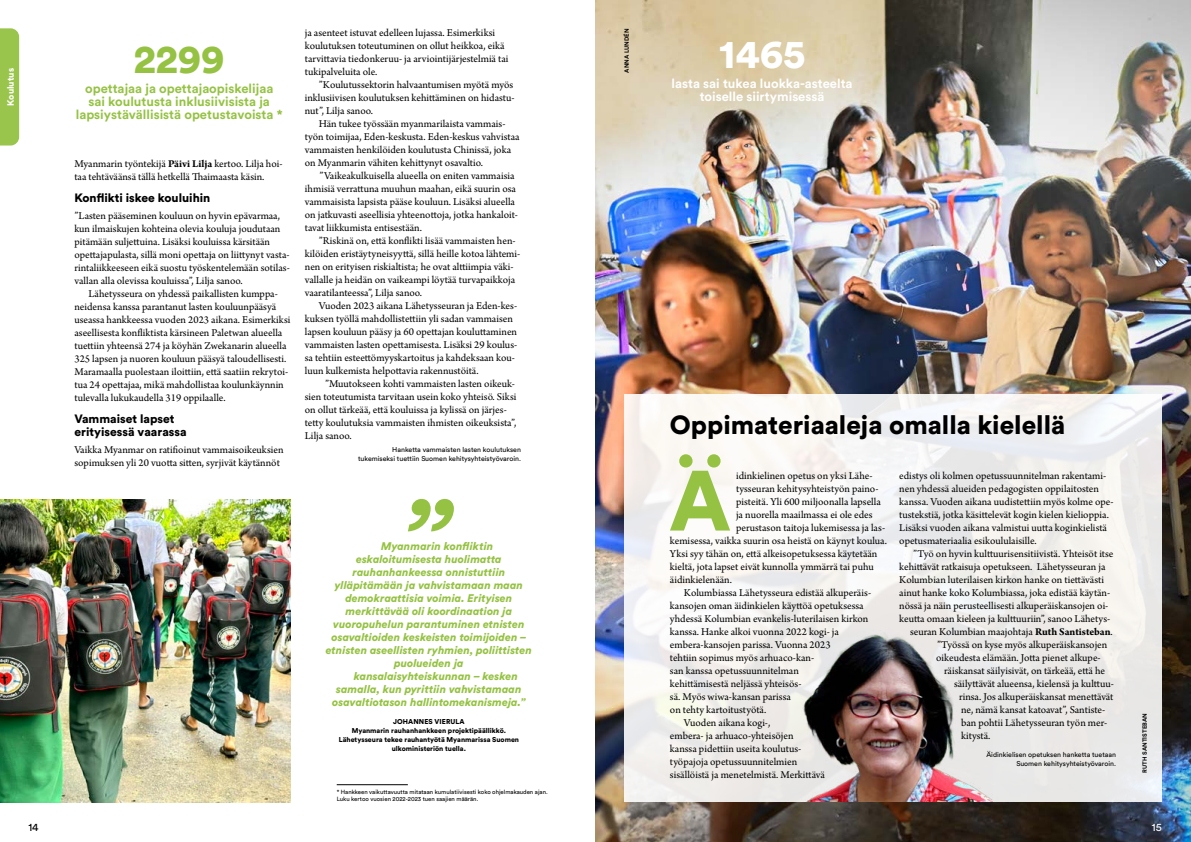
<style>
.page{position:relative;width:1191px;height:842px;background:#fff}
.page>*{position:absolute;margin:0;border:0;box-sizing:border-box;transform-origin:0 0}
.t1{font:900 84.3px "Circular Std";color:#95c243}
.t2{font:900 40px "Circular Std";color:#fff}
.t3{font:900 40px "Circular Std";color:#95c243}
.t4{font:900 26px "Circular Std";color:#000}
.t5{font:700 13px/13px "Circular Std";color:#95c243;text-align:center}
.t6{font:700 13px/13px "Circular Std";color:#fff;text-align:center}
.t7{font:900 12px/13px "Circular Std";color:#000}
.t8{font:11px/13px "Arno Pro";color:#000}
.t9{font:italic 900 11px "Circular Std";color:#95c243}
.t10{font:11px "Circular Std";color:#000}
.t11{font:11px "Circular Std";color:#fff}
.t12{font:900 9px "Circular Std";color:#fff}
.t13{font:7px/9px "Circular Std";color:#000;text-align:right}
.t14{font:900 7px/9px "Circular Std";color:#000;text-align:center}
.t15{font:6px/7px "Circular Std";color:#000}
.t16{font:700 6px "Circular Std";letter-spacing:.01em;color:#000}
.s1{font-weight:700}
</style>
<div class="page">
<img style="left:595px;top:0;width:596px;height:842px">
<svg style="left:624px;top:394px;width:538px;height:408px;fill:#f4f2ef"></svg>
<img style="left:0;top:499px;width:291px;height:303px">
<div style="left:0;top:28px;width:19px;height:118px;background:#9ac54c"></div>
<svg style="left:408px;top:499px;width:46px;height:32px"></svg>
<img style="left:752px;top:595px;width:240px;height:207px">
<hr style="left:337px;top:784px;width:71px;height:1px;background:#000">
<p class="t12" style="left:5px;top:106px;width:39px;rotate:-90deg">Koulutus</p>
<h2 class="t3" style="left:134px;top:33px;width:92px">2299</h2>
<p class="t5" style="left:76px;top:82px;width:208px">opettajaa ja opettajaopiskelijaa sai koulutusta inklusiivisista ja lapsiystävällisistä opetustavoista *</p>
<p class="t8" style="left:74px;top:158px;width:210px">Myanmarin työntekijä <span class="s1">Päivi Lilja</span> kertoo. Lilja hoi&shy;taa tehtäväänsä tällä hetkellä Thaimaasta käsin.</p>
<p class="t7" style="left:74px;top:191px;width:137px">Konflikti iskee kouluihin</p>
<p class="t8" style="left:74px;top:210px;width:217px">”Lasten pääseminen kouluun on hyvin epävarmaa, kun ilmaiskujen kohteina olevia kouluja joudutaan pitämään suljettuina. Lisäksi kouluissa kärsitään opettajapulasta, sillä moni opettaja on liittynyt vasta&shy;rintaliikkeeseen eikä suostu työskentelemään sotilas&shy;vallan alla olevissa kouluissa”, Lilja sanoo.</p>
<p class="t8" style="left:74px;top:288px;width:217px;text-indent:14px">Lähetysseura on yhdessä paikallisten kumppa&shy;neidensa kanssa parantanut lasten kouluunpääsyä useassa hankkeessa vuoden 2023 aikana. Esimerkiksi aseellisesta konfliktista kärsineen Paletwan alueella tuettiin yhteensä 274 ja köyhän Zwekanarin alueella 325 lapsen ja nuoren kouluun pääsyä taloudellisesti.<br>Maramaalla puolestaan iloittiin, että saatiin rekrytoi&shy;tua 24 opettajaa, mikä mahdollistaa koulunkäynnin tulevalla lukukaudella 319 oppilaalle.</p>
<p class="t7" style="left:74px;top:412px;width:114px">Vammaiset lapset erityisessä vaarassa</p>
<p class="t8" style="left:74px;top:444px;width:211px">Vaikka Myanmar on ratifioinut vammaisoikeuksien sopimuksen yli 20 vuotta sitten, syrjivät käytännöt</p>
<p class="t8" style="left:305px;top:27px;width:205px">ja asenteet istuvat edelleen lujassa. Esimerkiksi koulutuksen toteutuminen on ollut heikkoa, eikä tarvittavia tiedonkeruu- ja arviointijärjestelmiä tai tukipalveluita ole.</p>
<p class="t8" style="left:305px;top:79px;width:211px;text-align:justify;text-indent:14px">”Koulutussektorin halvaantumisen myötä myös inklusiivisen koulutuksen kehittäminen on hidastu&shy;nut”, Lilja sanoo.</p>
<p class="t8" style="left:305px;top:118px;width:216px;text-indent:14px">Hän tukee työssään myanmarilaista vammais&shy;työn toimijaa, Eden-keskusta. Eden-keskus vahvistaa vammaisten henkilöiden koulutusta Chinissä, joka on Myanmarin vähiten kehittynyt osavaltio.</p>
<p class="t8" style="left:305px;top:170px;width:215px;text-indent:15px">”Vaikeakulkuisella alueella on eniten vammaisia ihmisiä verrattuna muuhun maahan, eikä suurin osa vammaisista lapsista pääse kouluun. Lisäksi alueella on jatkuvasti aseellisia yhteenottoja, jotka hankaloit&shy;tavat liikkumista entisestään.</p>
<p class="t8" style="left:305px;top:235px;width:217px;text-indent:14px">”Riskinä on, että konflikti lisää vammaisten hen&shy;kilöiden eristäytyneisyyttä, sillä heille kotoa lähtemi&shy;nen on erityisen riskialtista; he ovat alttiimpia väki&shy;vallalle ja heidän on vaikeampi löytää turvapaikkoja vaaratilanteessa”, Lilja sanoo.</p>
<p class="t8" style="left:305px;top:300px;width:214px;text-indent:14px">Vuoden 2023 aikana Lähetysseuran ja Eden-kes&shy;kuksen työllä mahdollistettiin yli sadan vammaisen lapsen kouluun pääsy ja 60 opettajan kouluttaminen vammaisten lasten opettamisesta. Lisäksi 29 koulus&shy;sa tehtiin esteettömyyskartoitus ja kahdeksaan kou&shy;luun kulkemista helpottavia rakennustöitä.</p>
<p class="t8" style="left:305px;top:378px;width:213px;text-indent:20px">”Muutokseen kohti vammaisten lasten oikeuk&shy;sien toteutumista tarvitaan usein koko yhteisö. Siksi on ollut tärkeää, että kouluissa ja kylissä on järjes&shy;tetty koulutuksia vammaisten ihmisten oikeuksista”, Lilja sanoo.</p>
<p class="t13" style="left:358px;top:445px;width:164px">Hanketta vammaisten lasten koulutuksen tukemiseksi tuettiin Suomen kehitysyhteistyövaroin.</p>
<h1 class="t1" style="left:669px;top:445px;width:63px">Ä</h1>
<p class="t16" style="left:622px;top:73px;width:46px;rotate:-90deg">ANNA LUNDÉN</p>
<h2 class="t2" style="left:718px;top:27px;width:88px">1465</h2>
<p class="t6" style="left:671px;top:76px;width:182px">lasta sai tukea luokka-asteelta toiselle siirtymisessä</p>
<h3 class="t4" style="left:670px;top:408px;width:397px">Oppimateriaaleja omalla kielellä</h3>
<p class="t8" style="left:736px;top:469px;width:138px">idinkielinen opetus on yksi Lähe-</p>
<p class="t8" style="left:736px;top:482px;width:144px">tysseuran kehitysyhteistyön paino-</p>
<p class="t8" style="left:736px;top:495px;width:146px">pisteitä. Yli 600 miljoonalla lapsella</p>
<p class="t8" style="left:736px;top:508px;width:138px">ja nuorella maailmassa ei ole edes</p>
<p class="t8" style="left:736px;top:521px;width:151px">perustason taitoja lukemisessa ja las-</p>
<p class="t8" style="left:670px;top:534px;width:219px">kemisessa, vaikka suurin osa heistä on käynyt koulua.</p>
<p class="t8" style="left:670px;top:547px;width:209px">Yksi syy tähän on, että alkeisopetuksessa käytetään</p>
<p class="t8" style="left:670px;top:560px;width:205px">kieltä, jota lapset eivät kunnolla ymmärrä tai puhu</p>
<p class="t8" style="left:670px;top:573px;width:63px">äidinkielenään.</p>
<p class="t8" style="left:684px;top:586px;width:189px">Kolumbiassa Lähetysseura edistää alkuperäis-</p>
<p class="t8" style="left:670px;top:599px;width:195px">kansojen oman äidinkielen käyttöä opetuksessa</p>
<p class="t8" style="left:670px;top:612px;width:200px">yhdessä Kolumbian evankelis-luterilaisen kirkon</p>
<p class="t8" style="left:670px;top:625px;width:171px">kanssa. Hanke alkoi vuonna 2022 kogi- ja</p>
<p class="t8" style="left:670px;top:638px;width:162px">embera-kansojen parissa. Vuonna 2023</p>
<p class="t8" style="left:670px;top:651px;width:146px">tehtiin sopimus myös arhuaco-kan-</p>
<p class="t8" style="left:670px;top:664px;width:130px">san kanssa opetussuunnitelman</p>
<p class="t8" style="left:670px;top:677px;width:133px">kehittämisestä neljässä yhteisös-</p>
<p class="t8" style="left:670px;top:690px;width:122px">sä. Myös wiwa-kansan parissa</p>
<p class="t8" style="left:670px;top:703px;width:98px">on tehty kartoitustyötä.</p>
<p class="t8" style="left:684px;top:716px;width:88px">Vuoden aikana kogi-,</p>
<p class="t8" style="left:670px;top:729px;width:125px">embera- ja arhuaco-yhteisöjen</p>
<p class="t8" style="left:670px;top:742px;width:133px">kanssa pidettiin useita koulutus-</p>
<p class="t8" style="left:670px;top:755px;width:129px">työpajoja opetussuunnitelmien</p>
<p class="t8" style="left:670px;top:768px;width:156px">sisällöistä ja menetelmistä. Merkittävä</p>
<p class="t8" style="left:899px;top:469px;width:216px">edistys oli kolmen opetussuunnitelman rakentami&shy;nen yhdessä alueiden pedagogisten oppilaitosten kanssa. Vuoden aikana uudistettiin myös kolme ope&shy;tustekstiä, jotka käsittelevät kogin kielen kielioppia.<br>Lisäksi vuoden aikana valmistui uutta koginkielistä opetusmateriaalia esikoululaisille.</p>
<p class="t8" style="left:913px;top:547px;width:202px">”Työ on hyvin kulttuurisensitiivistä. Yhteisöt itse</p>
<p class="t8" style="left:899px;top:560px;width:208px">kehittävät ratkaisuja opetukseen. Lähetysseuran ja</p>
<p class="t8" style="left:899px;top:573px;width:206px">Kolumbian luterilaisen kirkon hanke on tiettävästi</p>
<p class="t8" style="left:899px;top:586px;width:212px">ainut hanke koko Kolumbiassa, joka edistää käytän-</p>
<p class="t8" style="left:899px;top:599px;width:211px">nössä ja näin perusteellisesti alkuperäiskansojen oi-</p>
<p class="t8" style="left:899px;top:612px;width:213px">keutta omaan kieleen ja kulttuuriin”, sanoo Lähetys-</p>
<p class="t8" style="left:910px;top:625px;width:204px">seuran Kolumbian maajohtaja <span class="s1">Ruth Santisteban</span>.</p>
<p class="t8" style="left:937px;top:638px;width:172px">”Työssä on kyse myös alkuperäiskansojen</p>
<p class="t8" style="left:936px;top:651px;width:166px">oikeudesta elämään. Jotta pienet alkupe-</p>
<p class="t8" style="left:944px;top:664px;width:163px">räiskansat säilyisivät, on tärkeää, että he</p>
<p class="t8" style="left:954px;top:677px;width:161px">säilyttävät alueensa, kielensä ja kulttuu-</p>
<p class="t8" style="left:959px;top:690px;width:156px">rinsa. Jos alkuperäiskansat menettävät</p>
<p class="t8" style="left:961px;top:703px;width:146px">ne, nämä kansat katoavat”, Santiste-</p>
<p class="t8" style="left:961px;top:716px;width:148px">ban pohtii Lähetysseuran työn mer-</p>
<p class="t8" style="left:961px;top:729px;width:31px">kitystä.</p>
<p class="t13" style="left:986px;top:749px;width:131px">Äidinkielisen opetuksen hanketta tuetaan<br>Suomen kehitysyhteistyövaroin.</p>
<p class="t9" style="left:381px;top:538px;width:114px">Myanmarin konfliktin</p>
<p class="t9" style="left:356px;top:551px;width:147px">eskaloitumisesta huolimatta</p>
<p class="t9" style="left:352px;top:564px;width:154px">rauhanhankeessa onnistuttiin</p>
<p class="t9" style="left:335px;top:577px;width:190px">ylläpitämään ja vahvistamaan maan</p>
<p class="t9" style="left:345px;top:590px;width:169px">demokraattisia voimia. Erityisen</p>
<p class="t9" style="left:345px;top:603px;width:168px">merkittävää oli koordinaation ja</p>
<p class="t9" style="left:333px;top:616px;width:193px">vuoropuhelun parantuminen etnisten</p>
<p class="t9" style="left:331px;top:629px;width:197px">osavaltioiden keskeisten toimijoiden –</p>
<p class="t9" style="left:326px;top:642px;width:208px">etnisten aseellisten ryhmien, poliittisten</p>
<p class="t9" style="left:394px;top:655px;width:71px">puolueiden ja</p>
<p class="t9" style="left:354px;top:668px;width:165px">kansalaisyhteiskunnan – kesken</p>
<p class="t9" style="left:336px;top:681px;width:187px">samalla, kun pyrittiin vahvistamaan</p>
<p class="t9" style="left:332px;top:694px;width:195px">osavaltiotason hallintomekanismeja.”</p>
<p class="t14" style="left:339px;top:716px;width:182px">JOHANNES VIERULA<br>Myanmarin rauhanhankkeen projektipäällikkö.<br>Lähetysseura tekee rauhantyötä Myanmarissa Suomen ulkoministeriön tuella.</p>
<p class="t16" style="left:1140px;top:773px;width:61px;rotate:-90deg">RUTH SANTISTEBAN</p>
<p class="t15" style="left:337px;top:788px;width:212px">* Hankkeen vaikuttavuutta mitataan kumulatiivisesti koko ohjelmakauden ajan.<br>Luku kertoo vuosien 2022-2023 tuen saajien määrän.</p>
<p class="t10" style="left:28px;top:821px;width:12px">14</p>
<p class="t11" style="left:1151px;top:821px;width:11px">15</p>
</div>
